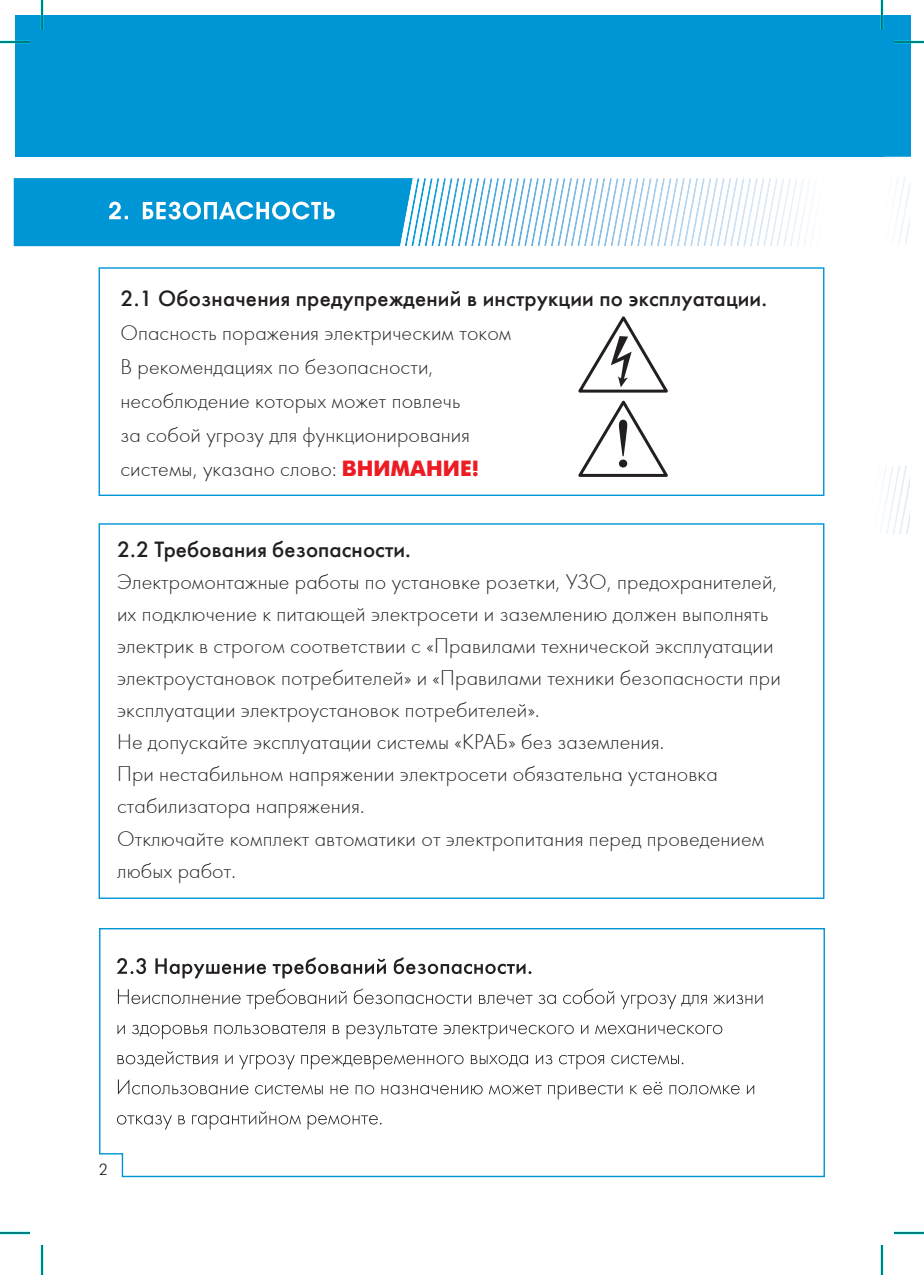
<style>
.page{position:relative;width:924px;height:1275px;background:#fff}
.page>*{position:absolute;margin:0;border:0;box-sizing:border-box;transform-origin:0 0}
.t1{font:22px/32px "Futura Light C";letter-spacing:.005em;color:#231f20}
.t2{font:22px "Futuris C";letter-spacing:.01em;color:#231f20}
.t3{font:16px "Futuris Light C";color:#231f20}
.s1{font-family:"Futuris C";font-weight:700;color:#ed1c24}
</style>
<div class="page">
<div style="left:16px;top:15px;width:867px;height:142px;background:#0096d6"></div>
<div style="left:883px;top:15px;width:26px;height:142px;background:#0096d6"></div>
<div style="left:98px;top:267px;width:726px;height:229px;border:1px solid #0096d6"></div>
<svg style="left:578px;top:316px;width:90px;height:161px"></svg>
<svg style="left:99px;top:928px;width:726px;height:249px"></svg>
<svg style="left:117px;top:1111px;width:264px;height:18px"></svg>
<svg style="left:118px;top:1079px;width:635px;height:20px"></svg>
<svg style="left:117px;top:1051px;width:566px;height:18px"></svg>
<svg style="left:117px;top:1024px;width:605px;height:15px"></svg>
<svg style="left:118px;top:988px;width:644px;height:21px"></svg>
<svg style="left:117px;top:957px;width:414px;height:21px"></svg>
<img style="left:412px;top:178px;width:395px;height:68px">
<svg style="left:14px;top:178px;width:398px;height:68px;background:#129dd9"></svg>
<img style="left:895px;top:177px;width:14px;height:68px">
<img style="left:884px;top:466px;width:25px;height:68px">
<hr style="left:0;top:41px;width:30px;height:2px;background:#0ff">
<hr style="left:893px;top:41px;width:30px;height:2px;background:#0ff">
<hr style="left:0;top:1231px;width:30px;height:3px;background:#0ff">
<hr style="left:893px;top:1231px;width:30px;height:3px;background:#0ff">
<hr style="left:41px;top:0;width:2px;height:30px;background:#0ff">
<hr style="left:41px;top:1245px;width:2px;height:30px;background:#0ff">
<hr style="left:880px;top:0;width:2px;height:30px;background:#0ff">
<hr style="left:880px;top:1245px;width:2px;height:30px;background:#0ff">
<hr style="left:0;top:42px;width:30px;height:1px;background:#000">
<hr style="left:893px;top:42px;width:30px;height:1px;background:#000">
<hr style="left:0;top:1232px;width:30px;height:1px;background:#000">
<hr style="left:893px;top:1232px;width:30px;height:1px;background:#000">
<hr style="left:42px;top:0;width:1px;height:30px;background:#000">
<hr style="left:42px;top:1245px;width:1px;height:30px;background:#000">
<hr style="left:881px;top:0;width:1px;height:30px;background:#000">
<hr style="left:881px;top:1245px;width:1px;height:30px;background:#000">
<p class="t2" style="left:120px;top:289px;width:648px">2.1 Обозначения предупреждений в инструкции по эксплуатации.</p>
<p class="t1" style="left:120px;top:317px;width:392px;line-height:34px">Опасность поражения электрическим током В рекомендациях по безопасности, несоблюдение которых может повлечь<br>за собой угрозу для функционирования системы, указано слово: <span class="s1">ВНИМАНИЕ!</span></p>
<p class="t2" style="left:117px;top:541px;width:295px">2.2 Требования безопасности.</p>
<p class="t1" style="left:117px;top:568px;width:665px">Электромонтажные работы по установке розетки, УЗО, предохранителей, их подключение к питающей электросети и заземлению должен выполнять электрик в строгом соответствии с «Правилами технической эксплуатации электроустановок потребителей» и «Правилами техники безопасности при эксплуатации электроустановок потребителей».<br>Не допускайте эксплуатации системы «КРАБ» без заземления.<br>При нестабильном напряжении электросети обязательна установка стабилизатора напряжения.<br>Отключайте комплект автоматики от электропитания перед проведением любых работ.</p>
<p class="t3" style="left:99px;top:1163px;width:10px">2</p>
</div>
